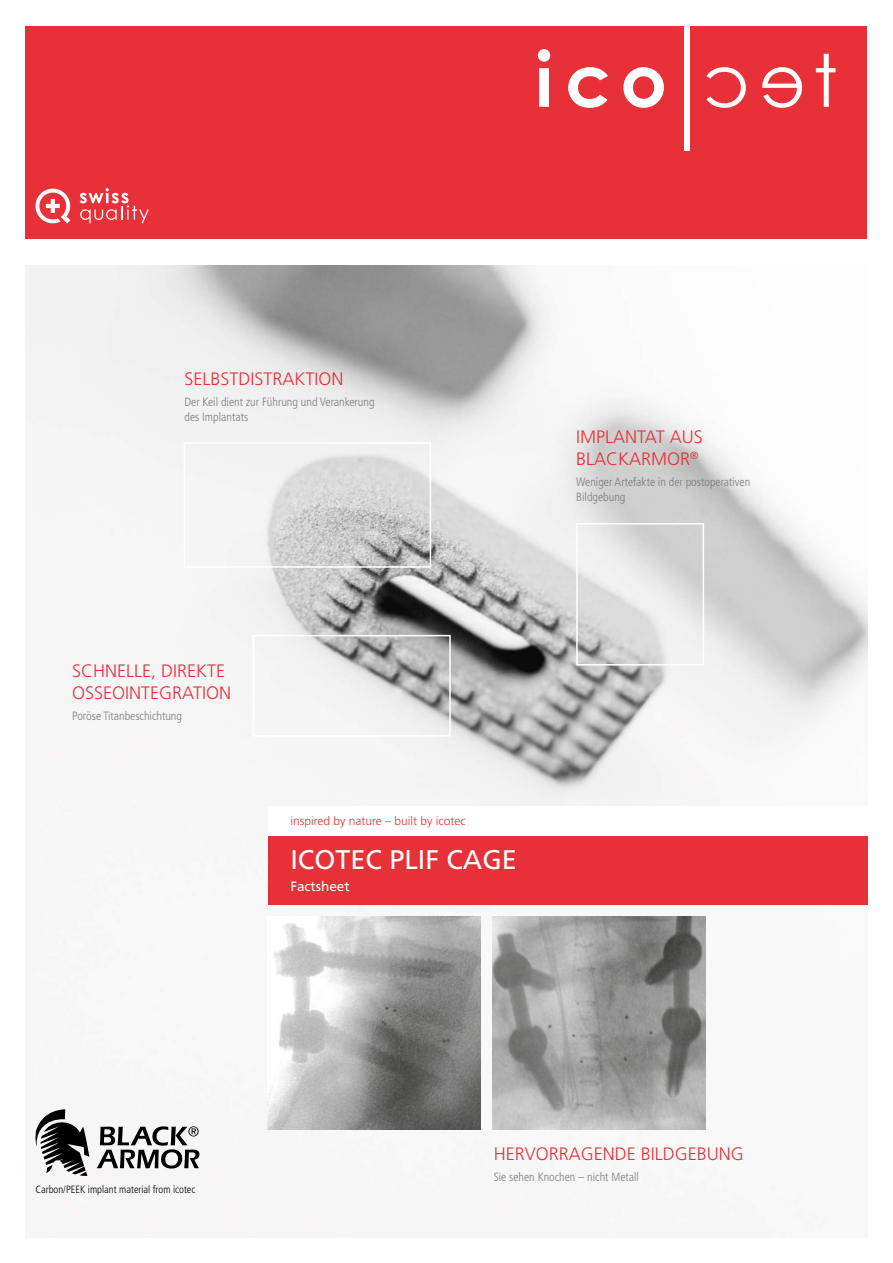
<style>
.page{position:relative;width:893px;height:1263px;background:#fff}
.page>*{position:absolute;margin:0;border:0;box-sizing:border-box;transform-origin:0 0}
.t1{font:27px "Frutiger LT Pro";color:#fff}
.t2{font:300 18px/21.6px "Frutiger LT Pro";color:#e73037}
.t3{font:13.5px "Frutiger LT Pro";color:#fff}
.t4{font:300 condensed 12px/15px "Frutiger LT Pro";color:#7c7b7b}
.t5{font:300 12px "Frutiger LT Pro";color:#e73037}
.t6{font:300 condensed 10.5px "Frutiger LT Pro";color:#000}
</style>
<div class="page">
<img style="left:26px;top:265px;width:841px;height:904px">
<div style="left:184px;top:442px;width:247px;height:126px;border:2px solid #fff"></div>
<div style="left:576px;top:523px;width:128px;height:142px;border:2px solid #fff"></div>
<div style="left:253px;top:635px;width:198px;height:101px;border:2px solid #fff"></div>
<div style="left:268px;top:806px;width:599px;height:31px;background:#fff"></div>
<div style="left:268px;top:836px;width:599px;height:68px;background:#e73037"></div>
<img style="left:493px;top:917px;width:213px;height:213px">
<img style="left:268px;top:917px;width:212px;height:213px">
<div style="left:26px;top:26px;width:841px;height:213px;background:#e73037"></div>
<svg style="left:816px;top:54px;width:19px;height:53px"></svg>
<svg style="left:762px;top:67px;width:40px;height:41px"></svg>
<svg style="left:706px;top:67px;width:40px;height:41px"></svg>
<div style="left:684px;top:24px;width:5px;height:127px;background:#fff"></div>
<svg style="left:568px;top:67px;width:40px;height:41px"></svg>
<svg style="left:623px;top:67px;width:41px;height:41px"></svg>
<svg style="left:538px;top:49px;width:12px;height:58px"></svg>
<svg style="left:97px;top:1126px;width:102px;height:42px"></svg>
<svg style="left:35px;top:1109px;width:54px;height:67px"></svg>
<svg style="left:35px;top:189px;width:35px;height:34px"></svg>
<svg style="left:80px;top:188px;width:69px;height:35px"></svg>
<h2 class="t2" style="left:185px;top:368px;width:161px">SELBSTDISTRAKTION</h2>
<p class="t4" style="left:185px;top:394px;width:191px">Der Keil dient zur Führung und Verankerung des Implantats</p>
<h2 class="t2" style="left:576px;top:426px;width:128px">IMPLANTAT AUS<br>BLACKARMOR<sup>®</sup></h2>
<p class="t4" style="left:576px;top:474px;width:176px">Weniger Artefakte in der postoperativen<br>Bildgebung</p>
<h2 class="t2" style="left:72px;top:660px;width:160px">SCHNELLE, DIREKTE<br>OSSEOINTEGRATION</h2>
<p class="t4" style="left:72px;top:708px;width:111px">Poröse Titanbeschichtung</p>
<p class="t5" style="left:290px;top:814px;width:177px">inspired by nature – built by icotec</p>
<h1 class="t1" style="left:290px;top:843px;width:228px">ICOTEC PLIF CAGE</h1>
<p class="t3" style="left:290px;top:878px;width:61px">Factsheet</p>
<p class="t6" style="left:35px;top:1183px;width:161px">Carbon/PEEK implant material from icotec</p>
<h2 class="t2" style="left:494px;top:1143px;width:252px">HERVORRAGENDE BILDGEBUNG</h2>
<p class="t4" style="left:494px;top:1170px;width:147px">Sie sehen Knochen – nicht Metall</p>
</div>
